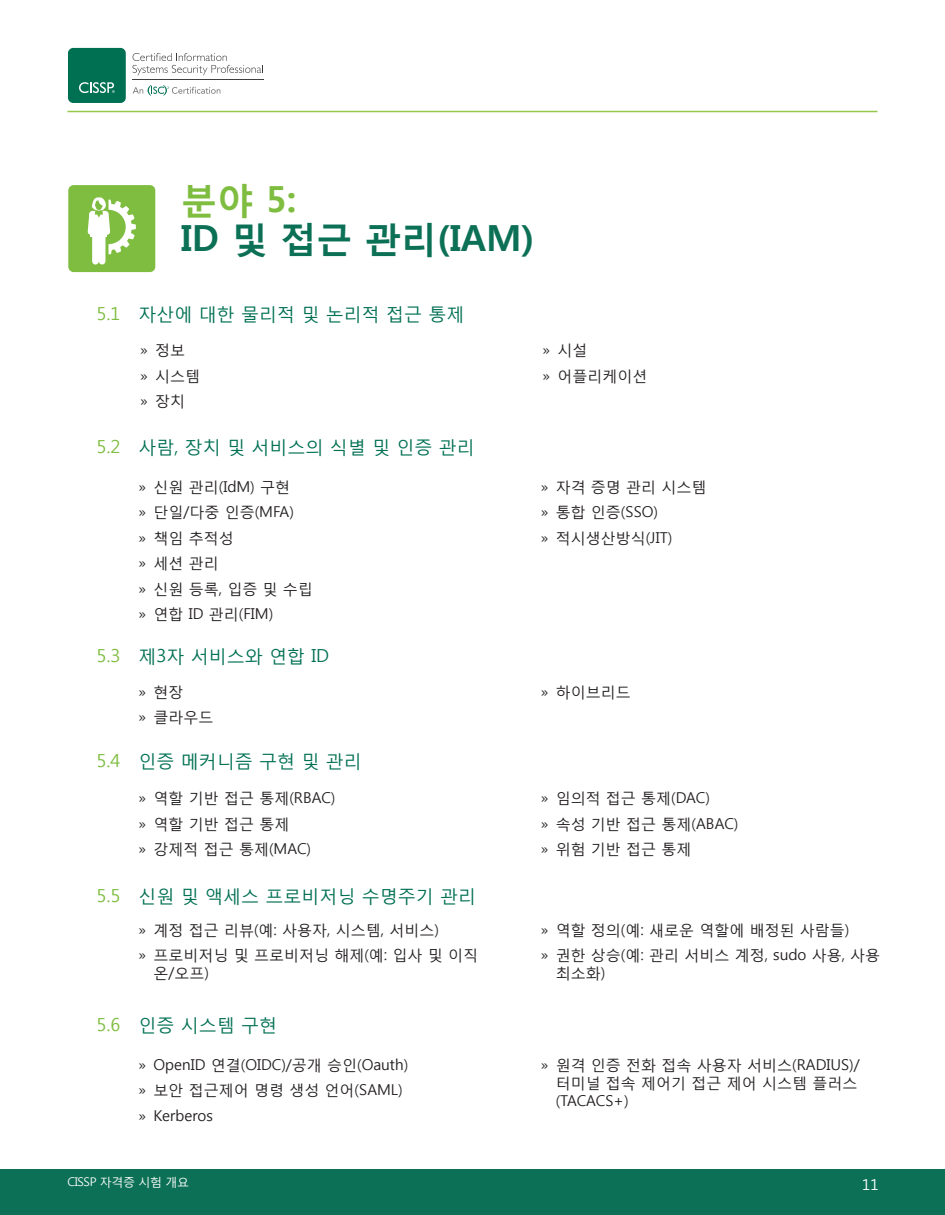
<style>
.page{position:relative;width:945px;height:1215px;background:#fff}
.page>*{position:absolute;margin:0;border:0;box-sizing:border-box;transform-origin:0 0}
.Green_Headlines_Big{font:700 36px "Malgun Gothic";color:#0b7055}
.Green_Headlines_Big-2{font:700 36px "Malgun Gothic";color:#7fbd41}
.t1{font:18px "Malgun Gothic";color:#007053}
.t2{font:15px/18px "Malgun Gothic";color:#231f20}
.t3{font:15px "Malgun Gothic";color:#fff}
.t4{font:12px "Malgun Gothic";letter-spacing:-.035em;color:#fff}
.s1{color:#7fbd41}
</style>
<div class="page">
<hr style="left:68px;top:111px;width:810px;height:1px;background:#94c94a">
<div style="left:0;top:1170px;width:945px;height:45px;background:#0b7055"></div>
<div style="left:68px;top:48px;width:58px;height:55px;background:#007053;border-radius:5px"></div>
<svg style="left:133px;top:53px;width:130px;height:22px"></svg>
<hr style="left:133px;top:80px;width:131px;height:1px;background:#3e3e3f">
<svg style="left:133px;top:85px;width:87px;height:11px"></svg>
<svg style="left:79px;top:82px;width:36px;height:11px"></svg>
<div style="left:68px;top:185px;width:87px;height:87px;background:#7fbd41;border-radius:5px"></div>
<svg style="left:88px;top:197px;width:48px;height:68px"></svg>
<div style="left:91px;top:230px;width:16px;height:7px;background:#fff"></div>
<p class="Green_Headlines_Big-2" style="left:181px;top:178px;width:116px">분야 5:</p>
<p class="Green_Headlines_Big" style="left:181px;top:217px;width:355px">ID 및 접근 관리(IAM)</p>
<p class="t1" style="left:97px;top:303px;width:370px"><span class="s1">5.1</span> 자산에 대한 물리적 및 논리적 접근 통제</p>
<p class="t2" style="left:140px;top:341px;width:46px">» 정보</p>
<p class="t2" style="left:140px;top:367px;width:62px">» 시스템</p>
<p class="t2" style="left:140px;top:392px;width:46px">» 장치</p>
<p class="t1" style="left:97px;top:436px;width:380px"><span class="s1">5.2</span> 사람, 장치 및 서비스의 식별 및 인증 관리</p>
<p class="t2" style="left:139px;top:478px;width:153px">» 신원 관리(IdM) 구현</p>
<p class="t2" style="left:139px;top:503px;width:157px">» 단일/다중 인증(MFA)</p>
<p class="t2" style="left:139px;top:529px;width:97px">» 책임 추적성</p>
<p class="t2" style="left:139px;top:554px;width:82px">» 세션 관리</p>
<p class="t2" style="left:139px;top:580px;width:176px">» 신원 등록, 입증 및 수립</p>
<p class="t2" style="left:139px;top:605px;width:136px">» 연합 ID 관리(FIM)</p>
<p class="t1" style="left:97px;top:645px;width:234px"><span class="s1">5.3</span> 제3자 서비스와 연합 ID</p>
<p class="t2" style="left:139px;top:683px;width:46px">» 현장</p>
<p class="t2" style="left:139px;top:708px;width:77px">» 클라우드</p>
<p class="t1" style="left:97px;top:750px;width:267px"><span class="s1">5.4</span> 인증 메커니즘 구현 및 관리</p>
<p class="t2" style="left:139px;top:789px;width:199px">» 역할 기반 접근 통제(RBAC)</p>
<p class="t2" style="left:139px;top:814px;width:152px">» 역할 기반 접근 통제</p>
<p class="t2" style="left:139px;top:840px;width:174px">» 강제적 접근 통제(MAC)</p>
<p class="t1" style="left:97px;top:885px;width:381px"><span class="s1">5.5</span> 신원 및 액세스 프로비저닝 수명주기 관리</p>
<p class="t2" style="left:139px;top:921px;width:302px">» 계정 접근 리뷰(예: 사용자, 시스템, 서비스)</p>
<p class="t2" style="left:154px;top:946px;width:326px;text-indent:-15px">» 프로비저닝 및 프로비저닝 해제(예: 입사 및 이직 온/오프)</p>
<p class="t1" style="left:97px;top:1014px;width:182px"><span class="s1">5.6</span> 인증 시스템 구현</p>
<p class="t2" style="left:139px;top:1056px;width:271px">» OpenID 연결(OIDC)/공개 승인(Oauth)</p>
<p class="t2" style="left:139px;top:1081px;width:266px">» 보안 접근제어 명령 생성 언어(SAML)</p>
<p class="t2" style="left:139px;top:1107px;width:76px">» Kerberos</p>
<p class="t2" style="left:543px;top:341px;width:46px">» 시설</p>
<p class="t2" style="left:543px;top:367px;width:106px">» 어플리케이션</p>
<p class="t2" style="left:541px;top:478px;width:167px">» 자격 증명 관리 시스템</p>
<p class="t2" style="left:541px;top:503px;width:119px">» 통합 인증(SSO)</p>
<p class="t2" style="left:541px;top:529px;width:133px">» 적시생산방식(JIT)</p>
<p class="t2" style="left:541px;top:683px;width:91px">» 하이브리드</p>
<p class="t2" style="left:541px;top:789px;width:171px">» 임의적 접근 통제(DAC)</p>
<p class="t2" style="left:541px;top:814px;width:199px">» 속성 기반 접근 통제(ABAC)</p>
<p class="t2" style="left:541px;top:840px;width:152px">» 위험 기반 접근 통제</p>
<p class="t2" style="left:541px;top:921px;width:310px">» 역할 정의(예: 새로운 역할에 배정된 사람들)</p>
<p class="t2" style="left:556px;top:946px;width:326px;text-indent:-15px">» 권한 상승(예: 관리 서비스 계정, sudo 사용, 사용 최소화)</p>
<p class="t2" style="left:556px;top:1056px;width:306px;text-indent:-15px">» 원격 인증 전화 접속 사용자 서비스(RADIUS)/ 터미널 접속 제어기 접근 제어 시스템 플러스 (TACACS+)</p>
<p class="t4" style="left:68px;top:1175px;width:123px">CISSP 자격증 시험 개요</p>
<p class="t3" style="left:862px;top:1176px;width:18px">11</p>
</div>
